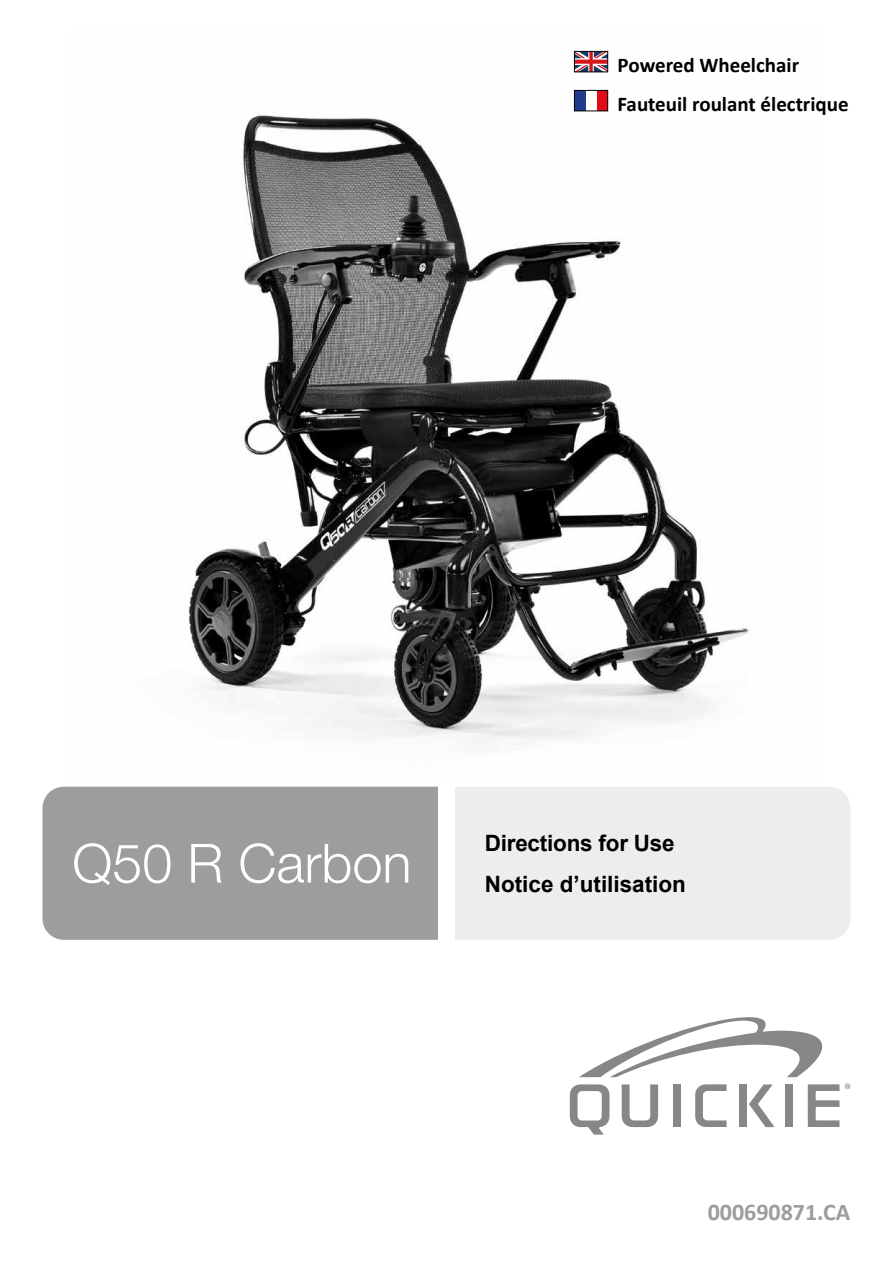
<style>
.page{position:relative;width:893px;height:1263px;background:#fff}
.page>*{position:absolute;margin:0;border:0;box-sizing:border-box;transform-origin:0 0}
.t1{font:300 54px "Helvetica Neue LT Pro";color:#fff}
.t2{font:700 24px "Calibri";color:#9d9d9c}
.t3{font:700 22.5px "Arial";color:#000}
.t4{font:700 21px/39px "Calibri";color:#000}
</style>
<div class="page">
<img style="left:188px;top:50px;width:560px;height:692px">
<div style="left:455px;top:787px;width:395px;height:153px;background:#ededed"></div>
<div style="left:43px;top:787px;width:395px;height:153px;background:#9d9d9c"></div>
<svg style="left:576px;top:53px;width:30px;height:17px"></svg>
<div style="left:574px;top:51px;width:34px;height:21px;border:1px solid #000"></div>
<div style="left:574px;top:90px;width:34px;height:21px;background:#fff"></div>
<div style="left:597px;top:90px;width:11px;height:21px;background:#e30b17"></div>
<div style="left:574px;top:90px;width:12px;height:21px;background:#1f3c8c"></div>
<div style="left:574px;top:90px;width:34px;height:21px;border:1px solid #000"></div>
<svg style="left:579px;top:1017px;width:244px;height:60px"></svg>
<svg style="left:570px;top:1084px;width:39px;height:50px"></svg>
<svg style="left:622px;top:1084px;width:36px;height:43px"></svg>
<div style="left:673px;top:1084px;width:7px;height:43px;background:#878787"></div>
<svg style="left:695px;top:1084px;width:32px;height:43px"></svg>
<svg style="left:749px;top:1084px;width:26px;height:43px"></svg>
<div style="left:739px;top:1084px;width:8px;height:43px;background:#878787"></div>
<div style="left:785px;top:1084px;width:8px;height:43px;background:#878787"></div>
<svg style="left:808px;top:1084px;width:31px;height:43px"></svg>
<svg style="left:845px;top:1083px;width:5px;height:6px"></svg>
<p class="t4" style="left:618px;top:46px;width:233px">Powered Wheelchair<br>Fauteuil roulant électrique</p>
<h1 class="t1" style="left:72px;top:830px;width:341px">Q50 R Carbon</h1>
<p class="t3" style="left:485px;top:827px;width:191px">Directions for Use</p>
<p class="t3" style="left:485px;top:868px;width:203px">Notice d’utilisation</p>
<p class="t2" style="left:708px;top:1195px;width:144px">000690871.CA</p>
</div>
